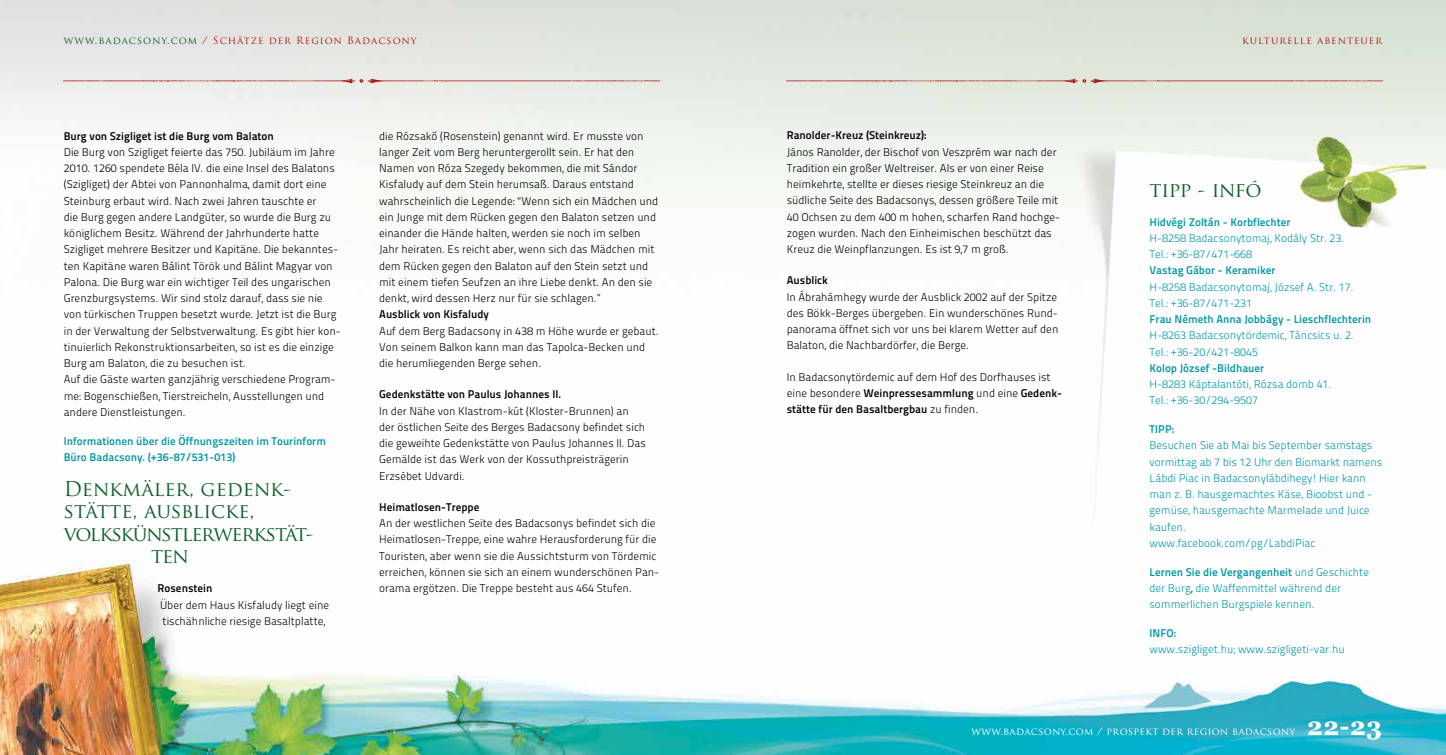
<style>
.page{position:relative;width:1446px;height:755px;background:#fff}
.page>*{position:absolute;margin:0;border:0;box-sizing:border-box;transform-origin:0 0}
.t1{font:20px "Trajan Pro";color:#0e602d}
.t2{font:20px "Trajan Pro";letter-spacing:-.06em;color:#0e602d}
.t3{font:20px "Trajan Pro";letter-spacing:-.03em;color:#0e602d}
.t4{font:11.25px/16.2px "Titillium Maps 26 L 250 wt";color:#000}
.t5{font:11.25px/16.2px "Titillium Maps 26 L 250 wt";color:#0097a5}
.t6{font:11.25px/16.2px "Titillium Maps 26 L 750 wt";color:#000}
.t7{font:11.25px/16.2px "Titillium Maps 26 L 750 wt";color:#0097a5}
.t8{font:10px "Trajan Pro";letter-spacing:.1em;color:#aa1a17}
.t9{font:10px "Trajan Pro";letter-spacing:.03em;color:#fff}
.s1{color:#0e602d}
.s2{font-family:"Titillium Maps 26 L 250 wt"}
.s3{font-family:"Titillium Maps 26 L 750 wt"}
.s4{font-family:"Georgia";font-weight:700;font-size:25px}
</style>
<div class="page">
<img style="left:0;top:0;width:723px;height:755px">
<img style="left:723px;top:0;width:723px;height:755px">
<svg style="left:64px;top:79px;width:595px;height:4px;background:#dcc1bd"></svg>
<svg style="left:787px;top:79px;width:595px;height:4px;background:#d6beb4"></svg>
<p class="t8" style="left:64px;top:34px;width:354px"><span class="s1">www.badacsony.com</span> / Schätze der Region Badacsony</p>
<p class="t8" style="left:1242px;top:34px;width:141px">kulturelle abenteuer</p>
<p class="t6" style="left:64px;top:127px;width:212px">Burg von Szigliget ist die Burg vom Balaton</p>
<p class="t4" style="left:64px;top:143px;width:278px">Die Burg von Szigliget feierte das 750. Jubiläum im Jahre 2010. 1260 spendete Béla IV. die eine I nsel des Balatons (Szigliget) der Abtei von Pannonhalma, damit dort eine Steinburg erbaut wird. N ach zwei Jahren tauschte er<br>die Burg gegen andere Landgüter, so wurde die Burg zu königlichem Besitz. Während der Jahrhunderte hatte Szigliget mehrere Besitzer und Kapitäne. Die bekanntes&shy;ten Kapitäne waren Bálint Török und Bálint Magyar von Palona. Die Burg war ein wichtiger Teil des ungarischen Grenzburgsystems. Wir sind stolz darauf, dass sie nie von türkischen Truppen besetzt wurde. Jetzt ist die Burg in der Verwaltung der Selbstverwaltung. Es gibt hier kon&shy;tinuierlich Rekonstruktionsarbeiten, so ist es die einzige Burg am Balaton, die zu besuchen ist.<br>Auf die Gäste warten ganzjährig verschiedene Program&shy;me: Bogenschießen, Tierstreicheln, Ausstellungen und andere Dienstleistungen.</p>
<p class="t7" style="left:64px;top:432px;width:264px">Informationen über die Öffnungszeiten im Tourinform<br>Büro Badacsony. (+36-87/531-013)</p>
<h1 class="t1" style="left:64px;top:476px;width:227px">Denkmäler, gedenk-</h1>
<h1 class="t1" style="left:64px;top:498px;width:192px">stätte, ausblicke,</h1>
<h1 class="t2" style="left:64px;top:521px;width:251px">volkskünstlerwerkstät-</h1>
<h1 class="t3" style="left:151px;top:543px;width:39px">ten</h1>
<p class="t6" style="left:158px;top:579px;width:56px">Rosenstein</p>
<p class="t4" style="left:160px;top:596px;width:171px">Über dem Haus Kisfaludy liegt eine tischähnliche riesige Basaltplatte,</p>
<p class="t4" style="left:379px;top:127px;width:281px">die Rózsakő (Rosenstein) genannt wird. Er musste von langer Zeit vom Berg heruntergerollt sein. Er hat den Namen von Róza Szegedy bekommen, die mit Sándor Kisfaludy auf dem Stein herumsaß. Daraus entstand wahrscheinlich die Legende: “Wenn sich ein Mädchen und ein Junge mit dem Rücken gegen den Balaton setzen und einander die Hände halten, werden sie noch im selben Jahr heiraten. Es reicht aber, wenn sich das Mädchen mit dem Rücken gegen den Balaton auf den Stein setzt und mit einem tiefen Seufzen an ihre Liebe denkt. An den sie denkt, wird dessen Herz nur für sie schlagen.”</p>
<p class="t6" style="left:379px;top:306px;width:111px">Ausblick von Kisfaludy</p>
<p class="t4" style="left:379px;top:322px;width:281px">Auf dem Berg Badacsony in 438 m H öhe wurde er gebaut.<br>Von seinem Balkon kann man das Tapolca-Becken und die herumliegenden Berge sehen.</p>
<p class="t6" style="left:379px;top:385px;width:183px">Gedenkstätte von Paulus Johannes II.</p>
<p class="t4" style="left:379px;top:402px;width:268px">I n der Nähe von Klastrom-kút (Kloster-Brunnen) an der östlichen Seite des Berges Badacsony befindet sich die geweihte Gedenkstätte von Paulus Johannes II . Das Gemälde ist das Werk von der Kossuthpreisträgerin<br>E rzsébet Udvardi.</p>
<p class="t6" style="left:379px;top:498px;width:102px">Heimatlosen-Treppe</p>
<p class="t4" style="left:379px;top:514px;width:281px">An der westlichen Seite des Badacsonys befindet sich die Heimatlosen-Treppe, eine wahre Herausforderung für die Touristen, aber wenn sie die Aussichtsturm von Tördemic erreichen, können sie sich an einem wunderschönen Pan&shy;orama ergötzen. Die Treppe besteht aus 464 Stufen.</p>
<p class="t6" style="left:787px;top:127px;width:141px">Ranolder-Kreuz (Steinkreuz):</p>
<p class="t4" style="left:787px;top:143px;width:275px">János Ranolder, der Bischof von Veszprém war nach der Tradition ein großer Weltreiser. Als er von einer Reise heimkehrte, stellte er dieses riesige Steinkreuz an die südliche Seite des Badacsonys, dessen größere Teile mit 40 Ochsen zu dem 400 m hohen, scharfen Rand hochge&shy;zogen wurden. Nach den Einheimischen beschützt das Kreuz die Weinpflanzungen. Es ist 9,7 m groß.</p>
<p class="t6" style="left:787px;top:272px;width:43px">Ausblick</p>
<p class="t4" style="left:787px;top:288px;width:273px;text-align:justify">I n Ábrahámhegy wurde der Ausblick 2002 auf der Spitze des Bökk-Berges übergeben. Ein wunderschönes Rund&shy;panorama öffnet sich vor uns bei klarem Wetter auf den Balaton, die N achbardörfer, die Berge.</p>
<p class="t4" style="left:787px;top:368px;width:265px">I n Badacsonytördemic auf dem H of des Dorfhauses ist</p>
<p class="t6" style="left:787px;top:384px;width:277px"><span class="s2">eine besondere</span> Weinpressesammlung <span class="s2">und eine</span> Gedenk&shy;stätte für den Basaltbergbau <span class="s2">zu finden.</span></p>
<h1 class="t3" style="left:1149px;top:177px;width:114px">tipp - infó</h1>
<p class="t7" style="left:1149px;top:213px;width:143px">Hidvégi Zoltán - Korbflechter</p>
<p class="t5" style="left:1149px;top:229px;width:196px">H -8258 Badacsonytomaj, Kodály Str. 23.<br>Tel.: +36-87/471-668</p>
<p class="t7" style="left:1149px;top:262px;width:128px">Vastag Gábor - Keramiker</p>
<p class="t5" style="left:1149px;top:278px;width:205px">H -8258 Badacsonytomaj, József A. Str. 17.<br>Tel.: +36-87/471-231</p>
<p class="t7" style="left:1149px;top:310px;width:223px">Frau Németh Anna Jobbágy - Lieschflechterin</p>
<p class="t5" style="left:1149px;top:327px;width:206px">H -8263 Badacsonytördemic, Táncsics u. 2.<br>Tel.: +36-20/421-8045</p>
<p class="t7" style="left:1149px;top:359px;width:116px">Kolop József -Bildhauer</p>
<p class="t5" style="left:1149px;top:375px;width:183px">H -8283 Káptalantóti, Rózsa domb 41.<br>Tel.: +36-30/294-9507</p>
<p class="t7" style="left:1149px;top:420px;width:26px">Tipp:</p>
<p class="t5" style="left:1149px;top:437px;width:234px">Besuchen Sie ab Mai bis September samstags vormittag ab 7 bis 12 Uhr den Biomarkt namens Lábdi Piac in Badacsonylábdihegy! H ier kann man z. B. hausgemachtes Käse, Bioobst und - gemüse, hausgemachte Marmelade und Juice kaufen.<br>www.facebook.com/pg/LabdiPiac</p>
<p class="t7" style="left:1149px;top:563px;width:221px">Lernen Sie die Vergangenheit <span class="s2">und Geschichte</span></p>
<p class="t5" style="left:1149px;top:579px;width:193px">der Burg<span class="s3">,</span> die Waffenmittel während der sommerlichen Burgspiele kennen.</p>
<p class="t7" style="left:1149px;top:624px;width:28px">INFO:</p>
<p class="t5" style="left:1149px;top:640px;width:197px">www.szigliget.hu; www.szigligeti-var.hu</p>
<p class="t9" style="left:971px;top:725px;width:412px">www.badacsony.com / prospekt der region badacsony <span class="s4">22-23</span></p>
</div>
